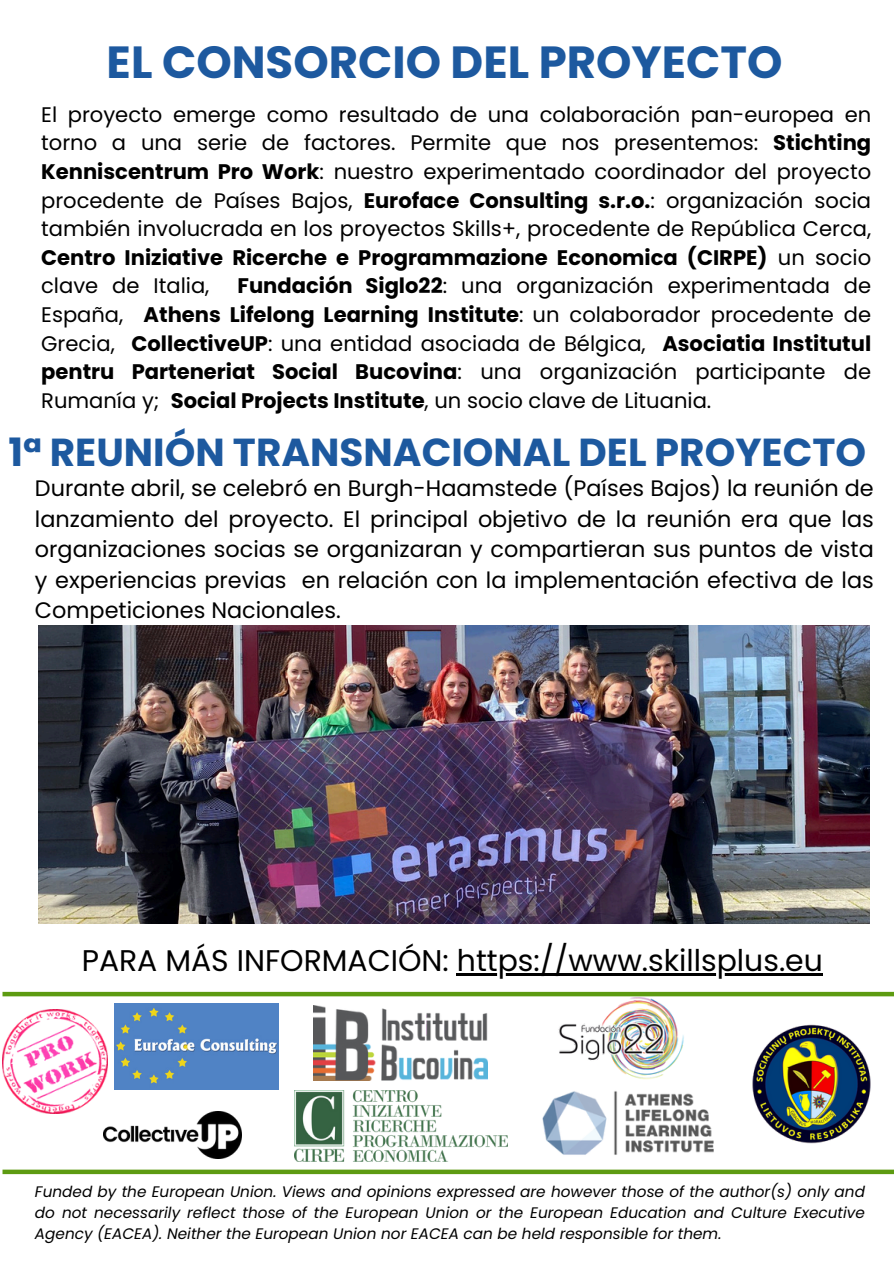
<style>
.page{position:relative;width:894px;height:1264px;background:#fff}
.page>*{position:absolute;margin:0;border:0;box-sizing:border-box;transform-origin:0 0}
.t1{font:700 45px "Poppins";color:#1d599f}
.t2{font:700 39px "Poppins";color:#1d599f}
.t3{font:29.85px "Poppins";color:#000}
.t4{font:22.35px/30.3px "Poppins";color:#000;text-align:justify}
.t5{font:21px/28.7px "Poppins";color:#000;text-align:justify}
.t6{font:italic 15.3px/20.7px "Poppins";color:#000;text-align:justify}
.s1{font-weight:700}
</style>
<div class="page">
<div style="left:3px;top:991px;width:890px;height:5px;background:#5d9b11"></div>
<div style="left:3px;top:1169px;width:890px;height:5px;background:#5d9b11"></div>
<img style="left:3px;top:1009px;width:104px;height:104px">
<img style="left:114px;top:1003px;width:164px;height:86px">
<img style="left:103px;top:1111px;width:138px;height:47px">
<img style="left:294px;top:1090px;width:213px;height:71px">
<img style="left:555px;top:996px;width:130px;height:83px">
<img style="left:313px;top:1005px;width:174px;height:75px">
<img style="left:542px;top:1091px;width:172px;height:64px">
<img style="left:39px;top:625px;width:830px;height:298px">
<img style="left:752px;top:1024px;width:119px;height:119px">
<hr style="left:457px;top:973px;width:365px;height:2px;background:#000">
<p class="t1" style="left:107px;top:31px;width:677px">EL CONSORCIO DEL PROYECTO</p>
<p class="t5" style="left:41px;top:100px;width:831px">El proyecto emerge como resultado de una colaboración pan-europea en torno a una serie de factores. Permite que nos presentemos: <span class="s1">Stichting Kenniscentrum Pro Work</span>: nuestro experimentado coordinador del proyecto procedente de Países Bajos, <span class="s1">Euroface Consulting s.r.o.</span>: organización socia también involucrada en los proyectos Skills+, procedente de República Cerca, <span class="s1">Centro Iniziative Ricerche e Programmazione Economica (CIRPE)</span> un socio clave de Italia,</p>
<p class="t5" style="left:41px;top:272px;width:831px;text-indent:196px"><span class="s1">Fundación Siglo22</span>: una organización experimentada de España, <span class="s1">Athens Lifelong Learning Institute</span>: un colaborador procedente de Grecia, <span class="s1">CollectiveUP</span>: una entidad asociada de Bélgica, <span class="s1">Asociatia Institutul pentru Parteneriat Social Bucovina</span>: una organización participante de Rumanía y; <span class="s1">Social Projects Institute</span>, un socio clave de Lituania.</p>
<p class="t2" style="left:9px;top:424px;width:858px">1ª REUNIÓN TRANSNACIONAL DEL PROYECTO</p>
<p class="t4" style="left:35px;top:473px;width:840px">Durante abril, se celebró en Burgh-Haamstede (Países Bajos) la reunión de lanzamiento del proyecto. El principal objetivo de la reunión era que las organizaciones socias se organizaran y compartieran sus puntos de vista y experiencias previas en relación con la implementación efectiva de las Competiciones Nacionales.</p>
<p class="t3" style="left:82px;top:939px;width:742px">PARA MÁS INFORMACIÓN: https://www.skillsplus.eu</p>
<p class="t6" style="left:35px;top:1181px;width:831px">Funded by the European Union. Views and opinions expressed are however those of the author(s) only and do not necessarily reflect those of the European Union or the European Education and Culture Executive Agency (EACEA). Neither the European Union nor EACEA can be held responsible for them.</p>
</div>
